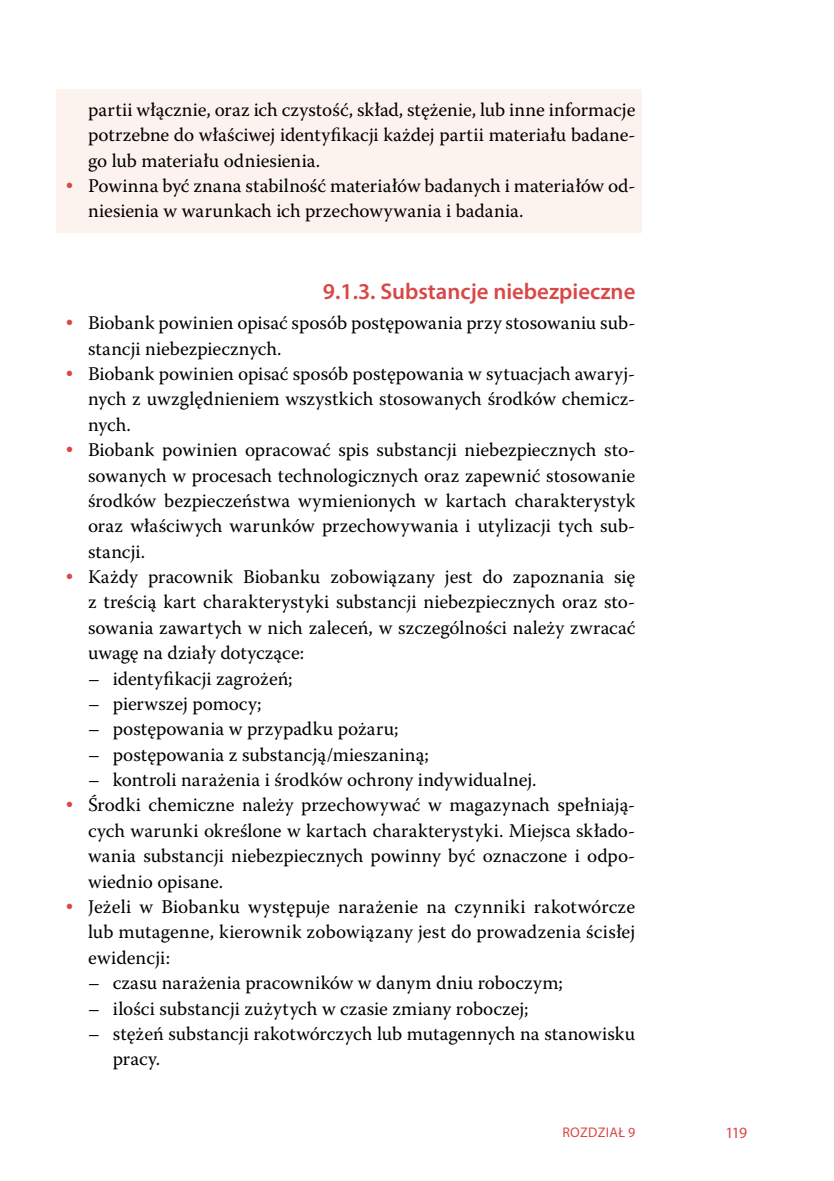
<style>
.page{position:relative;width:834px;height:1181px;background:#fff}
.page>*{position:absolute;margin:0;border:0;box-sizing:border-box;transform-origin:0 0}
.t1{font:600 22.75px "Myriad Pro";color:#d94747}
.t2{font:19.25px/25.4px "Warnock Pro";letter-spacing:.005em;color:#000;text-align:justify}
.t3{font:15.75px "Myriad Pro";color:#d94747}
.t4{font:14px "Myriad Pro";letter-spacing:.02em;color:#d94747}
.s1{font-family:"Eras ITC";font-weight:300;color:#d94747}
</style>
<div class="page">
<div style="left:56px;top:89px;width:586px;height:144px;background:#fcf2ee"></div>
<p class="t2" style="left:88px;top:97px;width:548px">partii włącznie, oraz ich czystość, skład, stężenie, lub inne informacje potrzebne do właściwej identyfikacji każdej partii materiału badane&shy;go lub materiału odniesienia.</p>
<p class="t2" style="left:88px;top:173px;width:548px;text-indent:-25px"><span class="s1">•</span> Powinna być znana stabilność materiałów badanych i materiałów od&shy;niesienia w warunkach ich przechowywania i badania.</p>
<p class="t1" style="left:323px;top:277px;width:314px">9.1.3. Substancje niebezpieczne</p>
<p class="t2" style="left:88px;top:310px;width:548px;text-indent:-25px"><span class="s1">•</span> Biobank powinien opisać sposób postępowania przy stosowaniu sub&shy;stancji niebezpiecznych.</p>
<p class="t2" style="left:88px;top:361px;width:548px;text-indent:-25px"><span class="s1">•</span> Biobank powinien opisać sposób postępowania w sytuacjach awaryj&shy;nych z uwzględnieniem wszystkich stosowanych środków chemicz&shy;nych.</p>
<p class="t2" style="left:88px;top:437px;width:548px;text-indent:-25px"><span class="s1">•</span> Biobank powinien opracować spis substancji niebezpiecznych sto&shy;sowanych w procesach technologicznych oraz zapewnić stosowanie środków bezpieczeństwa wymienionych w kartach charakterystyk oraz właściwych warunków przechowywania i utylizacji tych sub&shy;stancji.</p>
<p class="t2" style="left:88px;top:564px;width:548px;text-indent:-25px"><span class="s1">•</span> Każdy pracownik Biobanku zobowiązany jest do zapoznania się z treścią kart charakterystyki substancji niebezpiecznych oraz sto&shy;sowania zawartych w nich zaleceń, w szczególności należy zwracać uwagę na działy dotyczące:</p>
<p class="t2" style="left:88px;top:665px;width:206px">– identyfikacji zagrożeń;</p>
<p class="t2" style="left:88px;top:690px;width:175px">– pierwszej pomocy;</p>
<p class="t2" style="left:88px;top:716px;width:312px">– postępowania w przypadku pożaru;</p>
<p class="t2" style="left:88px;top:741px;width:342px">– postępowania z substancją/mieszaniną;</p>
<p class="t2" style="left:88px;top:767px;width:450px">– kontroli narażenia i środków ochrony indywidualnej.</p>
<p class="t2" style="left:88px;top:792px;width:548px;text-indent:-25px"><span class="s1">•</span> Środki chemiczne należy przechowywać w magazynach spełniają&shy;cych warunki określone w kartach charakterystyki. Miejsca składo&shy;wania substancji niebezpiecznych powinny być oznaczone i odpo&shy;wiednio opisane.</p>
<p class="t2" style="left:88px;top:893px;width:548px;text-indent:-25px"><span class="s1">•</span> Jeżeli w Biobanku występuje narażenie na czynniki rakotwórcze lub mutagenne, kierownik zobowiązany jest do prowadzenia ścisłej ewidencji:</p>
<p class="t2" style="left:88px;top:970px;width:476px">– czasu narażenia pracowników w danym dniu roboczym;</p>
<p class="t2" style="left:88px;top:995px;width:442px">– ilości substancji zużytych w czasie zmiany roboczej;</p>
<p class="t2" style="left:113px;top:1020px;width:524px;text-indent:-25px">– stężeń substancji rakotwórczych lub mutagennych na stanowisku pracy.</p>
<p class="t4" style="left:562px;top:1123px;width:74px">ROZDZIAŁ 9</p>
<p class="t3" style="left:725px;top:1122px;width:23px">119</p>
</div>
